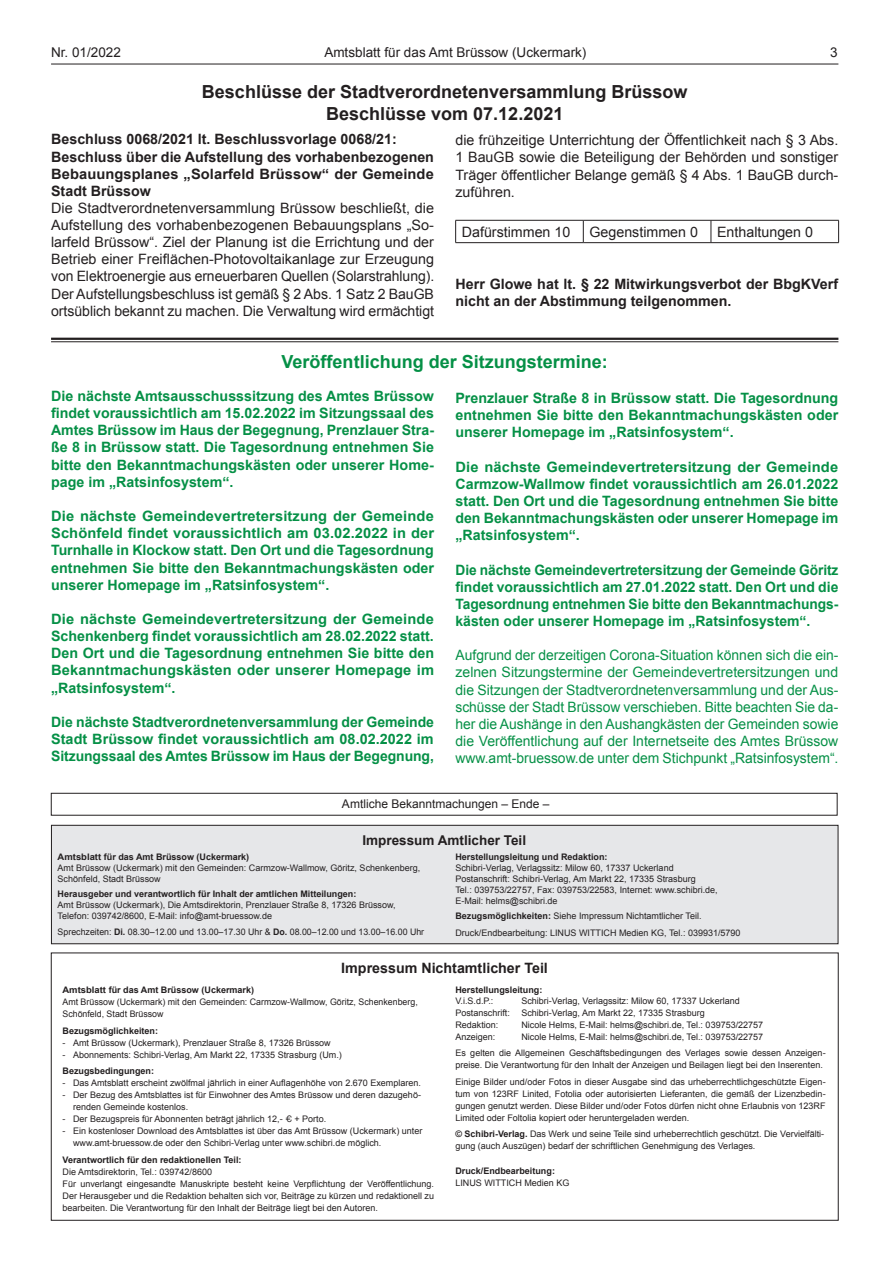
<style>
.page{position:relative;width:881px;height:1263px;background:#fff}
.page>*{position:absolute;margin:0;border:0;box-sizing:border-box;transform-origin:0 0}
.t1{font:700 18px/21.6px "Arial";color:#231f20;text-align:center}
.t2{font:700 18px "Arial";color:#059046}
.t3{font:700 14.25px/17.1px "Arial";color:#059046;text-align:justify}
.t4{font:14.25px/17.1px "Arial";color:#231f20;text-align:justify}
.t5{font:14.25px/17.1px "Arial";color:#059046;text-align:justify}
.t6{font:700 14.25px/17.1px "Arial";color:#231f20}
.t7{font:700 14.25px/17.1px "Arial";color:#059046;text-align:justify;scale:.96 1}
.t8{font:13.5px "Arial";color:#231f20}
.t9{font:700 13.5px "Arial";color:#231f20}
.t10{font:12px "Arial";color:#231f20}
.t11{font:9px/12px "Arial";color:#231f20}
.t12{font:700 9px "Arial";color:#231f20}
.t13{font:700 9px "Arial";color:#231f20;scale:1.05 1}
.s1{font-weight:700}
.s2{font-family:"Helvetica"}
</style>
<div class="page">
<hr style="left:51px;top:64px;width:787px;height:1px;background:#231f20">
<hr style="left:51px;top:338px;width:787px;height:2px;background:#231f20">
<hr style="left:51px;top:341px;width:787px;height:1px;background:#231f20">
<hr style="left:455px;top:220px;width:128px;height:1px;background:#231f20">
<svg style="left:455px;top:220px;width:1px;height:22px"></svg>
<hr style="left:583px;top:220px;width:127px;height:1px;background:#231f20">
<svg style="left:583px;top:220px;width:1px;height:22px"></svg>
<hr style="left:710px;top:220px;width:128px;height:1px;background:#231f20">
<svg style="left:710px;top:220px;width:1px;height:22px"></svg>
<svg style="left:838px;top:220px;width:1px;height:22px"></svg>
<hr style="left:455px;top:242px;width:128px;height:1px;background:#231f20">
<hr style="left:583px;top:242px;width:127px;height:1px;background:#231f20">
<hr style="left:710px;top:242px;width:128px;height:1px;background:#231f20">
<div style="left:51px;top:825px;width:786px;height:119px;background:#e6e7e9"></div>
<div style="left:51px;top:825px;width:787px;height:119px;border:1px solid #231f20"></div>
<div style="left:51px;top:793px;width:786px;height:22px;border:1px solid #231f20"></div>
<h3 class="t8" style="left:51px;top:43px;width:71px">Nr. 01/2022</h3>
<h3 class="t8" style="left:324px;top:43px;width:263px">Amtsblatt für das Amt Brüssow (Uckermark)</h3>
<h3 class="t8" style="left:830px;top:43px;width:9px">3</h3>
<h1 class="t1" style="left:202px;top:82px;width:487px">Beschlüsse der Stadtverordnetenversammlung Brüssow<br>Beschlüsse vom 07.12.2021</h1>
<h2 class="t4" style="left:455px;top:132px;width:384px">die frühzeitige Unterrichtung der Öffentlichkeit nach § 3 Abs.<br>1 BauGB sowie die Beteiligung der Behörden und sonstiger Träger öffentlicher Belange gemäß § 4 Abs. 1 BauGB durch&shy;zuführen.</h2>
<h2 class="t4" style="left:461px;top:223px;width:110px">Dafürstimmen 10</h2>
<h2 class="t4" style="left:589px;top:223px;width:110px">Gegenstimmen 0</h2>
<h2 class="t4" style="left:716px;top:223px;width:97px">Enthaltungen 0</h2>
<h2 class="t6" style="left:455px;top:276px;width:384px">Herr Glowe hat lt. § 22 Mitwirkungsverbot der BbgKVerf nicht an der Abstimmung teilgenommen.</h2>
<h2 class="t6" style="left:51px;top:131px;width:384px">Beschluss 0068/2021 lt. Beschlussvorlage 0068/21:<br>Beschluss über die Aufstellung des vorhabenbezogenen Bebauungsplanes „Solarfeld Brüssow“ der Gemeinde Stadt Brüssow</h2>
<p class="t4" style="left:51px;top:200px;width:384px">Die Stadtverordnetenversammlung Brüssow beschließt, die Aufstellung des vorhabenbezogenen Bebauungsplans „So&shy;larfeld Brüssow“. Ziel der Planung ist die Errichtung und der Betrieb einer Freiflächen-Photovoltaikanlage zur Erzeugung von Elektroenergie aus erneuerbaren Quellen (Solarstrahlung).<br>Der Aufstellungsbeschluss ist gemäß § 2 Abs. 1 Satz 2 BauGB ortsüblich bekannt zu machen. Die Verwaltung wird ermächtigt</p>
<h1 class="t2" style="left:281px;top:350px;width:328px">Veröffentlichung der Sitzungstermine:</h1>
<p class="t3" style="left:51px;top:388px;width:384px">Die nächste Amtsausschusssitzung des Amtes Brüssow findet voraussichtlich am 15.02.2022 im Sitzungssaal des Amtes Brüssow im Haus der Begegnung, Prenzlauer Stra&shy;ße 8 in Brüssow statt. Die Tagesordnung entnehmen Sie bitte den Bekanntmachungskästen oder unserer Home&shy;page im „Ratsinfosystem“.</p>
<p class="t3" style="left:51px;top:508px;width:384px">Die nächste Gemeindevertretersitzung der Gemeinde Schönfeld findet voraussichtlich am 03.02.2022 in der Turnhalle in Klockow statt. Den Ort und die Tagesordnung entnehmen Sie bitte den Bekanntmachungskästen oder unserer Homepage im „Ratsinfosystem“.</p>
<h2 class="t3" style="left:51px;top:611px;width:384px">Die nächste Gemeindevertretersitzung der Gemeinde Schenkenberg findet voraussichtlich am 28.02.2022 statt.<br>Den Ort und die Tagesordnung entnehmen Sie bitte den Bekanntmachungskästen oder unserer Homepage im „Ratsinfosystem“.</h2>
<h2 class="t3" style="left:51px;top:714px;width:384px">Die nächste Stadtverordnetenversammlung der Gemeinde Stadt Brüssow findet voraussichtlich am 08.02.2022 im Sitzungssaal des Amtes Brüssow im Haus der Begegnung,</h2>
<h2 class="t3" style="left:455px;top:390px;width:384px">Prenzlauer Straße 8 in Brüssow statt. Die Tagesordnung entnehmen Sie bitte den Bekanntmachungskästen oder unserer Homepage im „Ratsinfosystem“.</h2>
<p class="t3" style="left:455px;top:458px;width:384px">Die nächste Gemeindevertretersitzung der Gemeinde Carmzow-Wallmow findet voraussichtlich am 26.01.2022 statt. Den Ort und die Tagesordnung entnehmen Sie bitte den Bekanntmachungskästen oder unserer Homepage im „Ratsinfosystem“.</p>
<h2 class="t7" style="left:455px;top:561px;width:400px">Die nächste Gemeindevertretersitzung der Gemeinde Göritz findet voraussichtlich am 27.01.2022 statt. Den Ort und die Tagesordnung entnehmen Sie bitte den Bekanntmachungs&shy;kästen oder unserer Homepage im „Ratsinfosystem“.</h2>
<p class="t5" style="left:455px;top:647px;width:384px">Aufgrund der derzeitigen Corona-Situation können sich die ein&shy;zelnen Sitzungstermine der Gemeindevertretersitzungen und die Sitzungen der Stadtverordnetenversammlung und der Aus&shy;schüsse der Stadt Brüssow verschieben. Bitte beachten Sie da&shy;her die Aushänge in den Aushangkästen der Gemeinden sowie die Veröffentlichung auf der Internetseite des Amtes Brüssow www.amt-bruessow.de unter dem Stichpunkt „Ratsinfosystem“.</p>
<h3 class="t10" style="left:342px;top:796px;width:209px">Amtliche Bekanntmachungen – Ende –</h3>
<h3 class="t9" style="left:362px;top:831px;width:165px">Impressum Amtlicher Teil</h3>
<p class="t13" style="left:58px;top:851px;width:184px">Amtsblatt für das Amt Brüssow (Uckermark)</p>
<p class="t11" style="left:58px;top:863px;width:364px;line-height:10.8px">Amt Brüssow (Uckermark) mit den Gemeinden: Carmzow-Wallmow, Göritz, Schenkenberg,<br>Schönfeld, Stadt Brüssow</p>
<p class="t12" style="left:58px;top:888px;width:300px">Herausgeber und verantwortlich für Inhalt der amtlichen Mitteilungen:</p>
<p class="t11" style="left:58px;top:900px;width:339px;line-height:10.8px">Amt Brüssow (Uckermark), Die Amtsdirektorin, Prenzlauer Straße 8, 17326 Brüssow,<br>Telefon: 039742/8600, E-Mail: info@amt-bruessow.de</p>
<p class="t11" style="left:58px;top:925px;width:368px">Sprechzeiten: <span class="s1">Di.</span> 08.30–12.00 und 13.00–17.30 Uhr &amp; <span class="s1">Do.</span> 08.00–12.00 und 13.00–16.00 Uhr</p>
<p class="t12" style="left:455px;top:851px;width:154px">Herstellungsleitung und Redaktion:</p>
<p class="t11" style="left:455px;top:863px;width:264px;line-height:10.8px">Schibri-Verlag, Verlagssitz: Milow 60, 17337 Uckerland Postanschrift: Schibri-Verlag, Am Markt 22, 17335 Strasburg<br>Tel.: 039753/22757, Fax: 039753/22583, Internet: www.schibri.de, E-Mail: helms@schibri.de</p>
<p class="t11" style="left:455px;top:908px;width:286px;line-height:16.6px"><span class="s1">Bezugsmöglichkeiten:</span> Siehe Impressum Nichtamtlicher Teil.<br>Druck/Endbearbeitung: LINUS WITTICH Medien KG, Tel.: 039931/5790</p>
<h2 class="t6" style="left:341px;top:960px;width:208px">Impressum Nichtamtlicher Teil</h2>
<p class="t13" style="left:62px;top:984px;width:184px">Amtsblatt für das Amt Brüssow (Uckermark)</p>
<p class="t11" style="left:62px;top:996px;width:357px">Amt Brüssow (Uckermark) mit den Gemeinden: Carmzow-Wallmow, Göritz, Schenkenberg,<br>Schönfeld, Stadt Brüssow</p>
<p class="t12" style="left:62px;top:1024px;width:97px">Bezugsmöglichkeiten:</p>
<p class="t11" style="left:62px;top:1037px;width:270px">- Amt Brüssow (Uckermark), Prenzlauer Straße 8, 17326 Brüssow</p>
<p class="t11" style="left:62px;top:1049px;width:281px">- Abonnements: Schibri-Verlag, Am Markt 22, 17335 Strasburg (Um.)</p>
<p class="t12" style="left:62px;top:1065px;width:93px">Bezugsbedingungen:</p>
<p class="t11" style="left:62px;top:1077px;width:360px">- Das Amtsblatt erscheint zwölfmal jährlich in einer Auflagenhöhe von 2.670 Exemplaren.</p>
<p class="t11" style="left:73px;top:1089px;width:349px;text-indent:-11px">- Der Bezug des Amtsblattes ist für Einwohner des Amtes Brüssow und deren dazugehö&shy;renden Gemeinde kostenlos.</p>
<p class="t11" style="left:62px;top:1113px;width:265px">- Der Bezugspreis für Abonnenten beträgt jährlich 12,- <span class="s2">€</span> + Porto.</p>
<p class="t11" style="left:73px;top:1125px;width:351px;text-indent:-11px">- Ein kostenloser Download des Amtsblattes ist über das Amt Brüssow (Uckermark) unter www.amt-bruessow.de oder den Schibri-Verlag unter www.schibri.de möglich.</p>
<p class="t12" style="left:62px;top:1154px;width:180px">Verantwortlich für den redaktionellen Teil:</p>
<p class="t11" style="left:62px;top:1166px;width:373px">Die Amtsdirektorin, Tel.: 039742/8600<br>Für unverlangt eingesandte Manuskripte besteht keine Verpflichtung der Veröffentlichung.<br>Der Herausgeber und die Redaktion behalten sich vor, Beiträge zu kürzen und redaktionell zu bearbeiten. Die Verantwortung für den Inhalt der Beiträge liegt bei den Autoren.</p>
<p class="t12" style="left:455px;top:984px;width:89px">Herstellungsleitung:</p>
<p class="t11" style="left:455px;top:994px;width:40px">V.i.S.d.P.:</p>
<p class="t11" style="left:521px;top:994px;width:220px">Schibri-Verlag, Verlagssitz: Milow 60, 17337 Uckerland</p>
<p class="t11" style="left:455px;top:1006px;width:56px">Postanschrift:</p>
<p class="t11" style="left:521px;top:1006px;width:185px">Schibri-Verlag, Am Markt 22, 17335 Strasburg</p>
<p class="t11" style="left:455px;top:1018px;width:45px">Redaktion:</p>
<p class="t11" style="left:521px;top:1018px;width:243px">Nicole Helms, E-Mail: helms@schibri.de, Tel.: 039753/22757</p>
<p class="t11" style="left:455px;top:1030px;width:42px">Anzeigen:</p>
<p class="t11" style="left:455px;top:1028px;width:371px;line-height:16.6px;text-align:center">Nicole Helms, E-Mail: helms@schibri.de, Tel.: 039753/22757<br>Es gelten die Allgemeinen Geschäftsbedingungen des Verlages sowie dessen Anzeigen-</p>
<p class="t11" style="left:455px;top:1057px;width:371px;line-height:16.6px">preise. Die Verantwortung für den Inhalt der Anzeigen und Beilagen liegt bei den Inserenten.<br>Einige Bilder und/oder Fotos in dieser Ausgabe sind das urheberrechtlichgeschützte Eigen-</p>
<p class="t11" style="left:455px;top:1088px;width:371px;text-align:justify">tum von 123RF Linited, Fotolia oder autorisierten Lieferanten, die gemäß der Lizenzbedin&shy;gungen genutzt werden. Diese Bilder und/oder Fotos dürfen nicht ohne Erlaubnis von 123RF Limited oder Foltolia kopiert oder heruntergeladen werden.</p>
<p class="t11" style="left:455px;top:1128px;width:370px"><span class="s1">© Schibri-Verlag.</span> Das Werk und seine Teile sind urheberrechtlich geschützt. Die Vervielfälti&shy;gung (auch Auszügen) bedarf der schriftlichen Genehmigung des Verlages.</p>
<p class="t12" style="left:455px;top:1164px;width:101px">Druck/Endbearbeitung:</p>
<p class="t11" style="left:455px;top:1176px;width:116px">LINUS WITTICH Medien KG</p>
</div>
